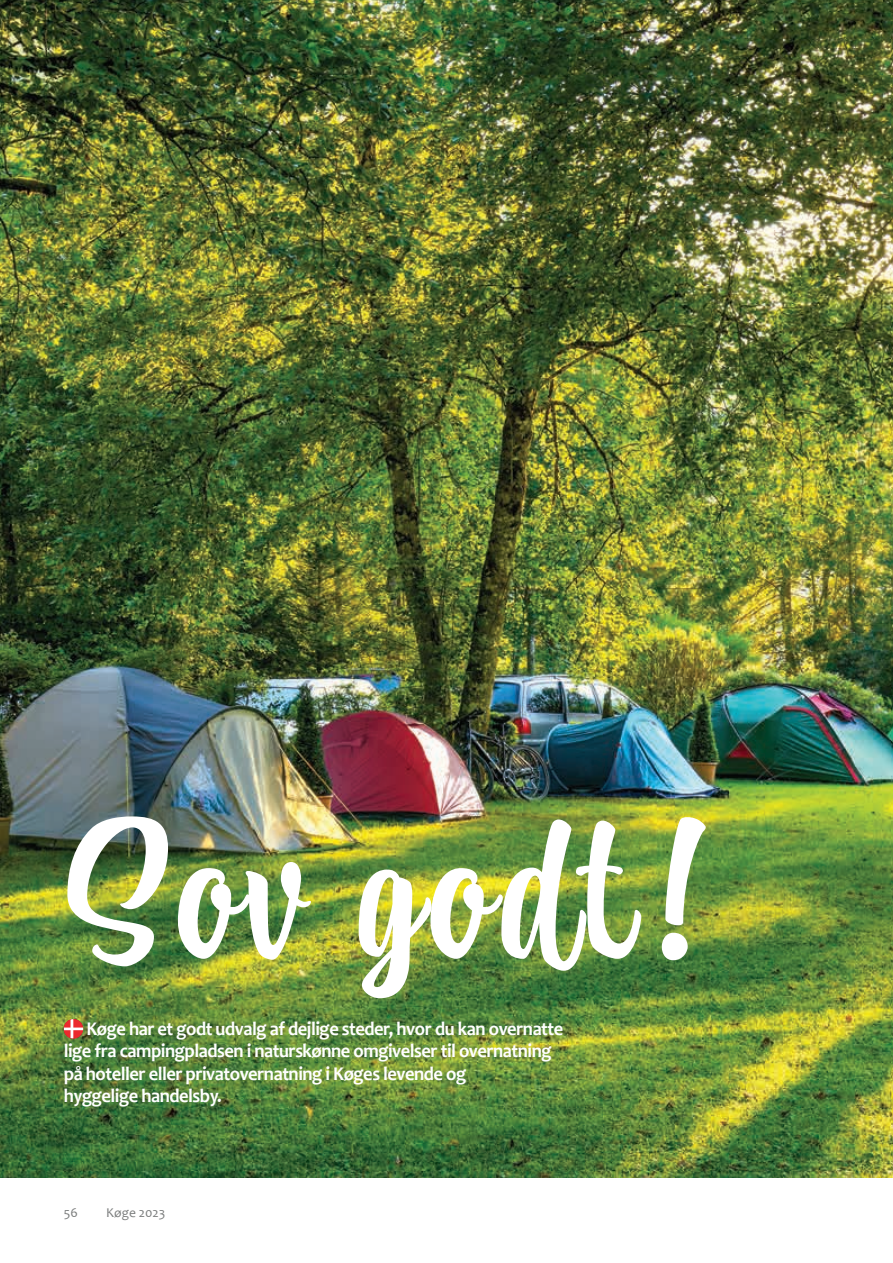
<style>
.page{position:relative;width:893px;height:1263px;background:#fff}
.page>*{position:absolute;margin:0;border:0;box-sizing:border-box;transform-origin:0 0}
.t1{font:180px "Atocha";letter-spacing:.04em;color:#fff}
.t2{font:700 19.5px "Candara";letter-spacing:-.025em;color:#fff;scale:.95 1}
.t3{font:13.5px "Candara";color:#7a7c7c}
</style>
<div class="page">
<img style="left:0;top:0;width:893px;height:1178px">
<svg style="left:64px;top:1019px;width:19px;height:19px"></svg>
<p class="t1" style="left:64px;top:825px;width:641px">Sov godt!</p>
<p class="t2" style="left:86px;top:1016px;width:504px">Køge har et godt udvalg af dejlige steder, hvor du kan overnatte</p>
<p class="t2" style="left:64px;top:1039px;width:515px">lige fra campingpladsen i naturskønne omgivelser til overnatning</p>
<p class="t2" style="left:64px;top:1061px;width:425px">på hoteller eller privatovernatning i Køges levende og</p>
<p class="t2" style="left:64px;top:1084px;width:168px">hyggelige handelsby.</p>
<p class="t3" style="left:64px;top:1204px;width:16px">56</p>
<p class="t3" style="left:106px;top:1204px;width:61px">Køge 2023</p>
</div>
